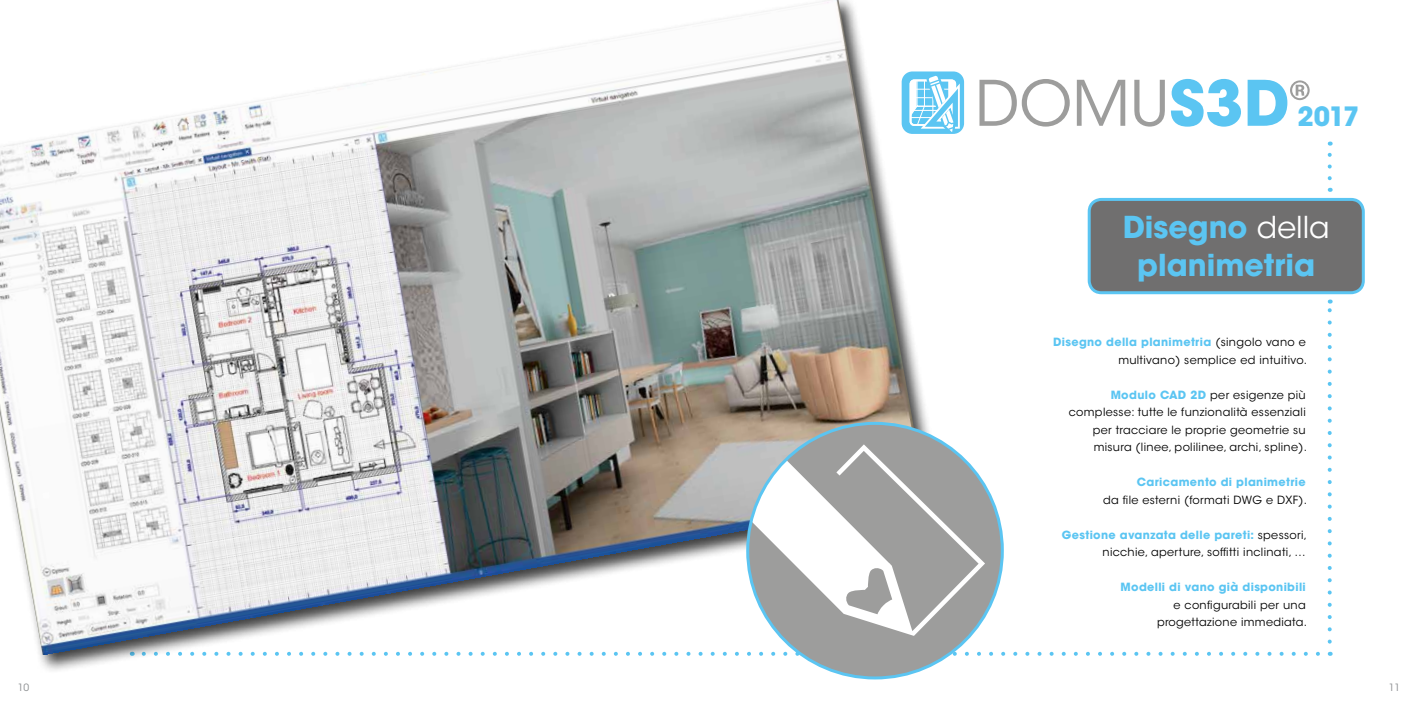
<style>
.page{position:relative;width:1418px;height:709px;background:#fff}
.page>*{position:absolute;margin:0;border:0;box-sizing:border-box;transform-origin:0 0}
.t1{font:700 30px/37.5px "ITC Avant Garde Std";color:#5bc5f2;text-align:center}
.t2{font:700 26.38px "ITC Avant Garde Std";color:#5bc5f2}
.t3{font:11.25px/17.5px "ITC Avant Garde Std";letter-spacing:.03em;color:#000;text-align:right}
.t4{font:700 11.25px "ITC Avant Garde Std";letter-spacing:.03em;color:#5bc5f2}
.t5{font:10px "ITC Avant Garde Std";color:#8c8f91}
.s1{font-weight:400;color:#fff}
.s2{font-weight:700;color:#5bc5f2}
</style>
<div class="page">
<svg style="left:947px;top:652px;width:373px;height:4px"></svg>
<svg style="left:1327px;top:299px;width:4px;height:342px"></svg>
<img style="left:0;top:0;width:926px;height:655px">
<div style="left:1089px;top:199px;width:274px;height:94px;background:#706f6f;border-radius:12px"></div>
<div style="left:1087px;top:198px;width:277px;height:96px;border:3px solid #5bc5f2;border-radius:12px"></div>
<div style="left:747px;top:423px;width:255px;height:255px;background:#9d9d9c;border-radius:50%"></div>
<svg style="left:747px;top:423px;width:238px;height:213px"></svg>
<svg style="left:1327px;top:142px;width:4px;height:36px"></svg>
<svg style="left:979px;top:79px;width:90px;height:48px"></svg>
<svg style="left:1076px;top:80px;width:49px;height:46px"></svg>
<svg style="left:1134px;top:80px;width:30px;height:47px"></svg>
<svg style="left:1171px;top:79px;width:69px;height:48px"></svg>
<svg style="left:1247px;top:80px;width:62px;height:46px"></svg>
<div style="left:901px;top:71px;width:63px;height:63px;background:#5bc5f2;border-radius:11px"></div>
<svg style="left:910px;top:75px;width:49px;height:58px"></svg>
<h2 class="t2" style="left:1297px;top:99px;width:63px">2017</h2>
<h1 class="t1" style="left:1122px;top:208px;width:209px">Disegno <span class="s1">della </span>planimetria</h1>
<p class="t3" style="left:1053px;top:333px;width:255px"><span class="s2">Disegno della planimetria</span> (singolo vano e multivano) semplice ed intuitivo.</p>
<p class="t3" style="left:1068px;top:386px;width:240px"><span class="s2">Modulo CAD 2D</span> per esigenze più complesse: tutte le funzionalità essenziali per tracciare le proprie geometrie su misura (linee, polilinee, archi, spline).</p>
<p class="t4" style="left:1136px;top:475px;width:171px">Caricamento di planimetrie</p>
<p class="t3" style="left:1103px;top:491px;width:205px">da file esterni (formati DWG e DXF).</p>
<p class="t3" style="left:1061px;top:526px;width:247px"><span class="s2">Gestione avanzata delle pareti:</span> spessori, nicchie, aperture, soffitti inclinati, …</p>
<p class="t4" style="left:1120px;top:580px;width:187px">Modelli di vano già disponibili</p>
<p class="t3" style="left:1156px;top:596px;width:152px">e configurabili per una progettazione immediata.</p>
<p class="t5" style="left:18px;top:681px;width:13px">10</p>
<p class="t5" style="left:1388px;top:681px;width:13px">11</p>
</div>
